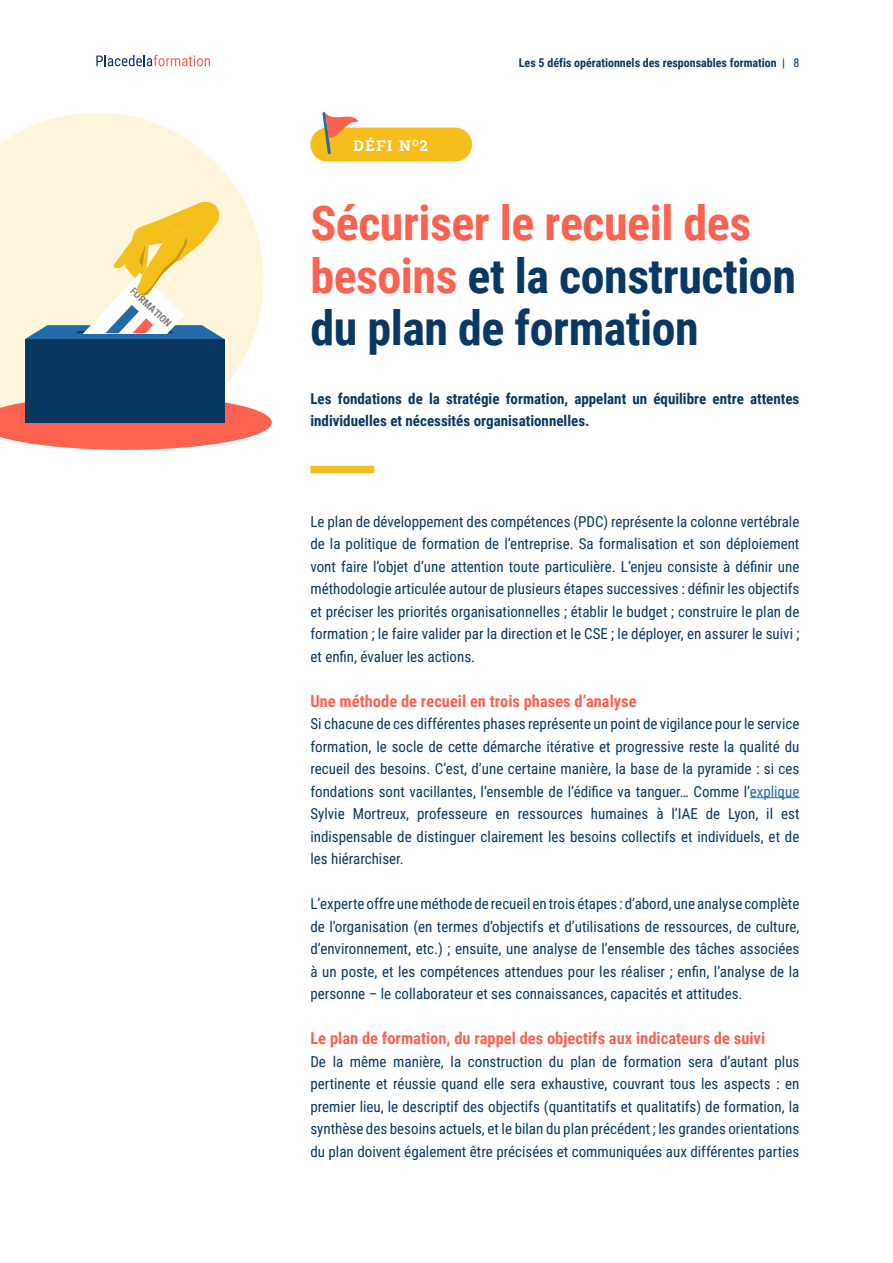
<style>
.page{position:relative;width:893px;height:1263px;background:#fff}
.page>*{position:absolute;margin:0;border:0;box-sizing:border-box;transform-origin:0 0}
.t1{font:700 48px/52.5px "Roboto Condensed";letter-spacing:-.01em;color:#093864}
.t2{font:700 16.5px "Roboto Condensed";color:#fc6250}
.t3{font:15px/22.5px "Roboto Condensed";color:#093864;text-align:justify}
.t4{font:700 15px/22.5px "Roboto Condensed";color:#093864}
.t5{font:700 15px "Roboto Slab";color:#fff}
.t6{font:700 12px "Roboto Condensed";color:#093864}
.t7{font:700 10.5px "Roboto Condensed";color:#808080}
.s1{font-weight:400}
.s2{color:#fc6250}
.s3{color:#216ba8}
</style>
<div class="page">
<svg style="left:0;top:113px;width:264px;height:282px;fill:#fef5dd"></svg>
<svg style="left:96px;top:55px;width:114px;height:11px"></svg>
<hr style="left:750px;top:797px;width:49px;height:1px;background:#216ba8">
<div style="left:310px;top:466px;width:64px;height:7px;background:#f6be1d"></div>
<div style="left:310px;top:128px;width:162px;height:34px;background:#f6be1d;border-radius:17px"></div>
<svg style="left:321px;top:112px;width:37px;height:43px"></svg>
<svg style="left:0;top:395px;width:272px;height:55px"></svg>
<div style="left:25px;top:339px;width:199px;height:83px;background:#0a3863"></div>
<svg style="left:25px;top:200px;width:199px;height:139px;background:#ece2bc"></svg>
<p class="t7" style="left:137px;top:284px;width:54px;rotate:43deg">FORMATION</p>
<p class="t5" style="left:353px;top:135px;width:76px">DÉFI N<sup>O</sup>2</p>
<p class="t6" style="left:519px;top:54px;width:282px">Les 5 défis opérationnels des responsables formation <span class="s1">| 8</span></p>
<h1 class="t1" style="left:310px;top:195px;width:487px"><span class="s2">Sécuriser le recueil des besoins</span> et la construction du plan de formation</h1>
<p class="t4" style="left:310px;top:386px;width:490px">Les fondations de la stratégie formation, appelant un équilibre entre attentes individuelles et nécessités organisationnelles.</p>
<p class="t3" style="left:310px;top:509px;width:490px">Le plan de développement des compétences (PDC) représente la colonne vertébrale de la politique de formation de l’entreprise. Sa formalisation et son déploiement vont faire l’objet d’une attention toute particulière. L’enjeu consiste à définir une méthodologie articulée autour de plusieurs étapes successives : définir les objectifs et préciser les priorités organisationnelles ; établir le budget ; construire le plan de formation ; le faire valider par la direction et le CSE ; le déployer, en assurer le suivi ; et enfin, évaluer les actions.</p>
<p class="t2" style="left:310px;top:689px;width:328px">Une méthode de recueil en trois phases d’analyse</p>
<p class="t3" style="left:310px;top:712px;width:490px">Si chacune de ces différentes phases représente un point de vigilance pour le service formation, le socle de cette démarche itérative et progressive reste la qualité du recueil des besoins. C’est, d’une certaine manière, la base de la pyramide : si ces fondations sont vacillantes, l’ensemble de l’édifice va tanguer… Comme l’<span class="s3">explique </span>Sylvie Mortreux, professeure en ressources humaines à l’IAE de Lyon, il est indispensable de distinguer clairement les besoins collectifs et individuels, et de les hiérarchiser.</p>
<p class="t3" style="left:310px;top:892px;width:490px">L’experte offre une méthode de recueil en trois étapes : d’abord, une analyse complète de l’organisation (en termes d’objectifs et d’utilisations de ressources, de culture, d’environnement, etc.) ; ensuite, une analyse de l’ensemble des tâches associées à un poste, et les compétences attendues pour les réaliser ; enfin, l’analyse de la personne – le collaborateur et ses connaissances, capacités et attitudes.</p>
<p class="t2" style="left:310px;top:1027px;width:456px">Le plan de formation, du rappel des objectifs aux indicateurs de suivi</p>
<p class="t3" style="left:310px;top:1049px;width:490px">De la même manière, la construction du plan de formation sera d’autant plus pertinente et réussie quand elle sera exhaustive, couvrant tous les aspects : en premier lieu, le descriptif des objectifs (quantitatifs et qualitatifs) de formation, la synthèse des besoins actuels, et le bilan du plan précédent ; les grandes orientations du plan doivent également être précisées et communiquées aux différentes parties</p>
</div>
